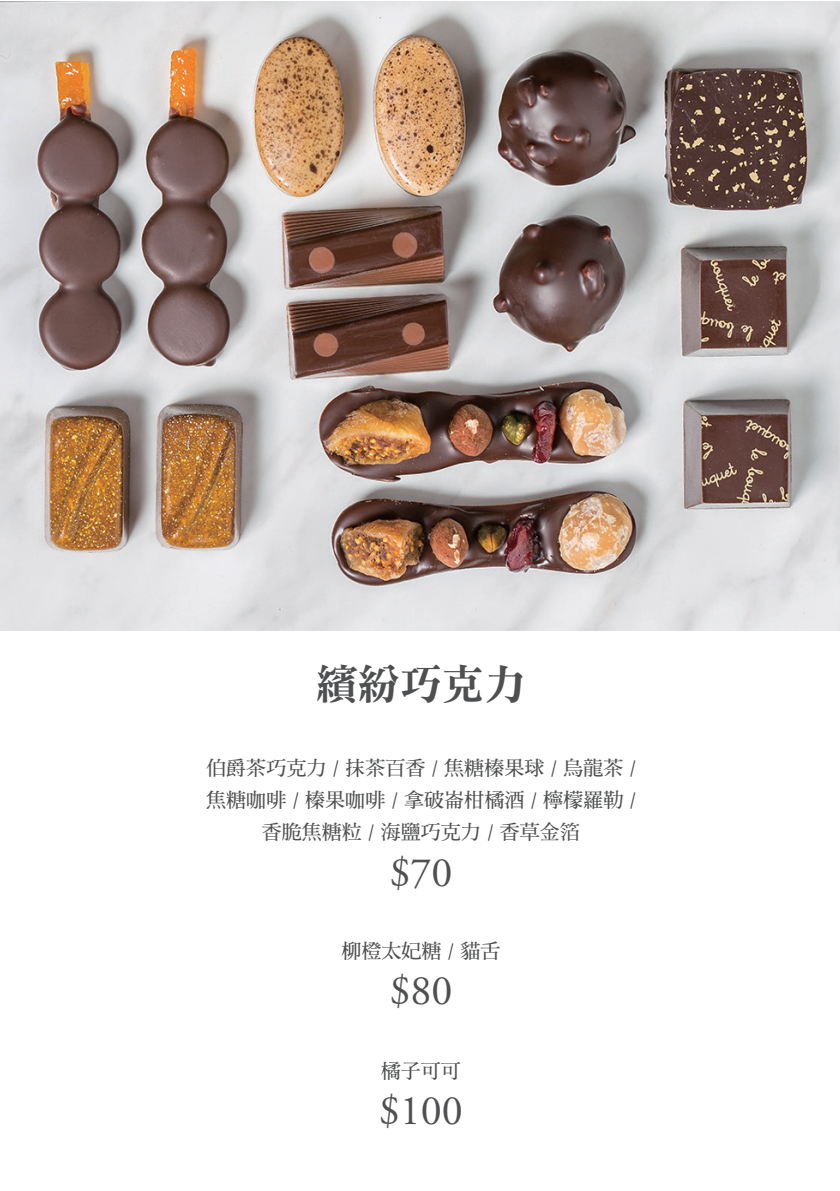
<style>
.page{position:relative;width:840px;height:1191px;background:#fff}
.page>*{position:absolute;margin:0;border:0;box-sizing:border-box;transform-origin:0 0}
.t1{font:42px "Adobe Garamond Pro";color:#4e4f50}
.t2{font:42px "DF Ming Std W9";color:#4e4f50}
.t3{font:20px/32px "DF Ming Std W7";color:#4e4f50;text-align:center}
</style>
<div class="page">
<img style="left:1px;top:1px;width:838px;height:630px">
<h1 class="t2" style="left:315px;top:661px;width:211px">繽紛巧克力</h1>
<p class="t3" style="left:206px;top:751px;width:430px">伯爵茶巧克力 / 抹茶百香 / 焦糖榛果球 / 烏龍茶 /焦糖咖啡 / 榛果咖啡 / 拿破崙柑橘酒 / 檸檬羅勒 /香脆焦糖粒 / 海鹽巧克力 / 香草金箔</p>
<h1 class="t1" style="left:389px;top:847px;width:64px">$70</h1>
<p class="t3" style="left:341px;top:934px;width:160px">柳橙太妃糖 / 貓舌</p>
<h1 class="t1" style="left:389px;top:965px;width:64px">$80</h1>
<p class="t3" style="left:380px;top:1054px;width:81px">橘子可可</p>
<h1 class="t1" style="left:378px;top:1085px;width:85px">$100</h1>
</div>
